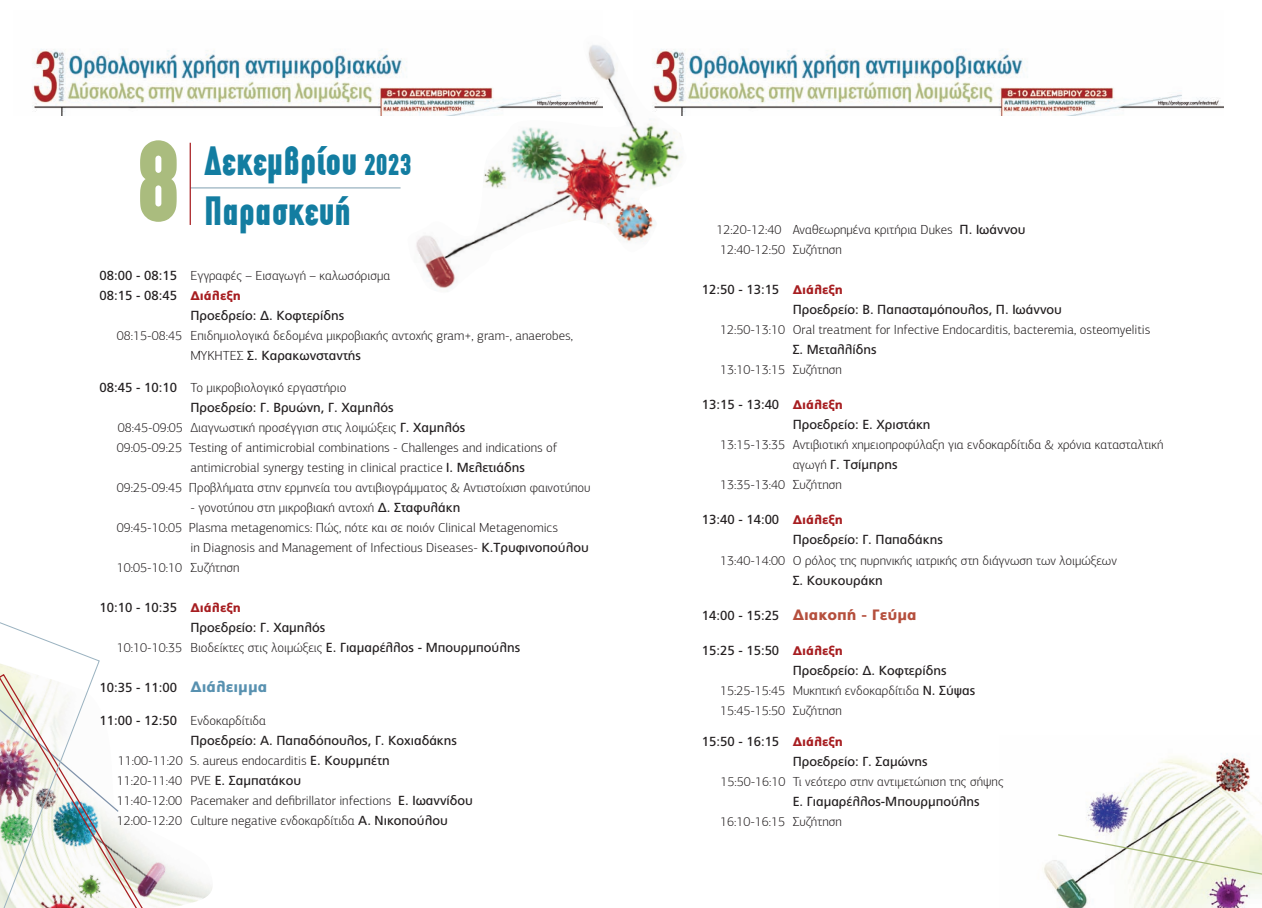
<style>
.page{position:relative;width:1262px;height:908px;background:#fff}
.page>*{position:absolute;margin:0;border:0;box-sizing:border-box;transform-origin:0 0}
.t1{font:900 115px "PF Din Text Compressed";color:#aabc7e}
.t2{font:900 41.12px "PF Din Text Compressed";color:#137da1}
.t3{font:900 15px "PF Catalog";color:#b54f3d}
.t4{font:300 13.12px/20px "PF Agora Sans Pro";color:#231f20}
.t5{font:13.12px/20px "PF Catalog";color:#231f20}
.s1{font-size:30px}
.s2{font-family:"PF Catalog";font-weight:400}
.s3{font-weight:900;font-size:12.5px;color:#a71e21}
.s4{font-family:"PF Agora Sans Pro";font-weight:300}
.s5{font-weight:900;font-size:15px;color:#5891b0}
.s6{font-weight:400;font-size:13.12px;color:#231f20}
</style>
<div class="page">
<img style="left:1044px;top:755px;width:217px;height:152px">
<hr style="left:190px;top:187px;width:210px;height:1px;background:#9ab2c0">
<hr style="left:190px;top:143px;width:1px;height:82px;background:#a71e21">
<img style="left:32px;top:49px;width:374px;height:66px">
<img style="left:690px;top:50px;width:532px;height:65px">
<svg style="left:1056px;top:833px;width:205px;height:56px"></svg>
<svg style="left:120px;top:826px;width:92px;height:81px"></svg>
<img style="left:0;top:622px;width:120px;height:285px">
<img style="left:406px;top:45px;width:284px;height:243px">
<h1 class="t1" style="left:136px;top:113px;width:47px">8</h1>
<h2 class="t2" style="left:204px;top:136px;width:209px">Δεκεμβρίου <span class="s1">2023</span></h2>
<h2 class="t2" style="left:204px;top:186px;width:149px">Παρασκευή</h2>
<p class="t4" style="left:100px;top:266px;width:292px"><span class="s2">08:00 - 08:15</span> Εγγραφές – Εισαγωγή – καλωσόρισμα</p>
<p class="t5" style="left:190px;top:285px;width:155px;text-indent:-91px">08:15 - 08:45 <span class="s3">Διάλεξη<br></span>Προεδρείο: Δ. Κοφτερίδης</p>
<p class="t4" style="left:117px;top:326px;width:457px">08:15-08:45 Επιδημιολογικά δεδομένα μικροβιακής αντοχής gram+, gram-, anaerobes,</p>
<p class="t5" style="left:190px;top:345px;width:172px"><span class="s4">ΜΎΚΗΤΕΣ</span> Σ. Καρακωνσταντής</p>
<p class="t4" style="left:100px;top:379px;width:248px"><span class="s2">08:45 - 10:10</span> Το μικροβιολογικό εργαστήριο</p>
<p class="t5" style="left:190px;top:397px;width:204px">Προεδρείο: Γ. Βρυώνη, Γ. Χαμηλός</p>
<p class="t4" style="left:118px;top:419px;width:349px">08:45-09:05 Διαγνωστική προσέγγιση στις λοιμώξεις <span class="s2">Γ. Χαμηλός</span></p>
<p class="t4" style="left:117px;top:439px;width:442px">09:05-09:25 Testing of antimicrobial combinations - Challenges and indications of</p>
<p class="t4" style="left:190px;top:459px;width:336px">antimicrobial synergy testing in clinical practice <span class="s2">Ι. Μελετιάδης</span></p>
<p class="t4" style="left:117px;top:479px;width:475px">09:25-09:45 Προβλήματα στην ερμηνεία του αντιβιογράμματος &amp; Αντιστοίχιση φαινοτύπου</p>
<p class="t4" style="left:190px;top:499px;width:271px">- γονοτύπου στη μικροβιακή αντοχή <span class="s2">Δ. Σταφυλάκη</span></p>
<p class="t4" style="left:117px;top:519px;width:442px">09:45-10:05 Plasma metagenomics: Πώς, πότε και σε ποιόν Clinical Metagenomics</p>
<p class="t4" style="left:190px;top:539px;width:400px">in Diagnosis and Management of Infectious Diseases- <span class="s2">Κ.Τρυφινοπούλου</span></p>
<p class="t4" style="left:117px;top:559px;width:124px">10:05-10:10 Συζήτηση</p>
<p class="t5" style="left:190px;top:597px;width:136px;text-indent:-91px">10:10 - 10:35 <span class="s3">Διάλεξη<br></span>Προεδρείο: Γ. Χαμηλός</p>
<p class="t4" style="left:117px;top:639px;width:405px">10:10-10:35 Βιοδείκτες στις λοιμώξεις <span class="s2">Ε. Γιαμαρέλλος - Μπουρμπούλης</span></p>
<p class="t5" style="left:100px;top:677px;width:169px">10:35 - 11:00 <span class="s5">Διάλειμμα</span></p>
<p class="t4" style="left:100px;top:711px;width:168px"><span class="s2">11:00 - 12:50</span> Ενδοκαρδίτιδα</p>
<p class="t5" style="left:190px;top:730px;width:268px">Προεδρείο: A. Παπαδόπουλος, Γ. Κοχιαδάκης</p>
<p class="t4" style="left:117px;top:751px;width:357px">11:00-11:20 S. aureus endocarditis <span class="s2">Ε. Κουρμπέτη<br></span>11:20-11:40 PVE <span class="s2">Ε. Σαμπατάκου<br></span>11:40-12:00 Pacemaker and defibrillator infections <span class="s2">Ε. Ιωαννίδου </span>12:00-12:20 Culture negative ενδοκαρδίτιδα <span class="s2">Α. Νικοπούλου</span></p>
<p class="t4" style="left:716px;top:221px;width:311px">12:20-12:40 Αναθεωρημένα κριτήρια Dukes <span class="s2">Π. Ιωάννου<br></span>12:40-12:50 Συζήτηση</p>
<p class="t5" style="left:792px;top:280px;width:271px;text-indent:-91px">12:50 - 13:15 <span class="s3">Διάλεξη<br></span>Προεδρείο: Β. Παπασταμόπουλος, Π. Ιωάννου</p>
<p class="t4" style="left:720px;top:321px;width:431px">12:50-13:10 Oral treatment for Infective Endocarditis, bacteremia, osteomyelitis</p>
<p class="t5" style="left:792px;top:340px;width:85px">Σ. Μεταλλίδης</p>
<p class="t4" style="left:720px;top:361px;width:123px">13:10-13:15 Συζήτηση</p>
<p class="t5" style="left:792px;top:395px;width:139px;text-indent:-91px">13:15 - 13:40 <span class="s3">Διάλεξη<br></span>Προεδρείο: Ε. Χριστάκη</p>
<p class="t4" style="left:720px;top:436px;width:445px">13:15-13:35 Αντιβιοτική χημειοπροφύλαξη για ενδοκαρδίτιδα &amp; χρόνια κατασταλτική</p>
<p class="t5" style="left:792px;top:455px;width:106px"><span class="s4">αγωγή</span> Γ. Τσίμπρης</p>
<p class="t4" style="left:720px;top:476px;width:123px">13:35-13:40 Συζήτηση</p>
<p class="t5" style="left:792px;top:510px;width:152px;text-indent:-91px">13:40 - 14:00 <span class="s3">Διάλεξη<br></span>Προεδρείο: Γ. Παπαδάκης</p>
<p class="t4" style="left:720px;top:551px;width:398px">13:40-14:00 Ο ρόλος της πυρηνικής ιατρικής στη διάγνωση των λοιμώξεων</p>
<p class="t5" style="left:792px;top:570px;width:92px">Σ. Κουκουράκη</p>
<p class="t3" style="left:702px;top:605px;width:216px"><span class="s6">14:00 - 15:25</span> Διακοπή - Γεύμα</p>
<p class="t5" style="left:792px;top:640px;width:155px;text-indent:-91px">15:25 - 15:50 <span class="s3">Διάλεξη<br></span>Προεδρείο: Δ. Κοφτερίδης</p>
<p class="t4" style="left:720px;top:681px;width:256px">15:25-15:45 Μυκητική ενδοκαρδίτιδα <span class="s2">Ν. Σύψας<br></span>15:45-15:50 Συζήτηση</p>
<p class="t5" style="left:792px;top:731px;width:136px;text-indent:-91px">15:50 - 16:15 <span class="s3">Διάλεξη<br></span>Προεδρείο: Γ. Σαμώνης</p>
<p class="t4" style="left:720px;top:772px;width:285px">15:50-16:10 Τι νεότερο στην αντιμετώπιση της σήψης</p>
<p class="t5" style="left:792px;top:791px;width:188px">Ε. Γιαμαρέλλος-Μπουρμπούλης</p>
<p class="t4" style="left:720px;top:812px;width:123px">16:10-16:15 Συζήτηση</p>
</div>
